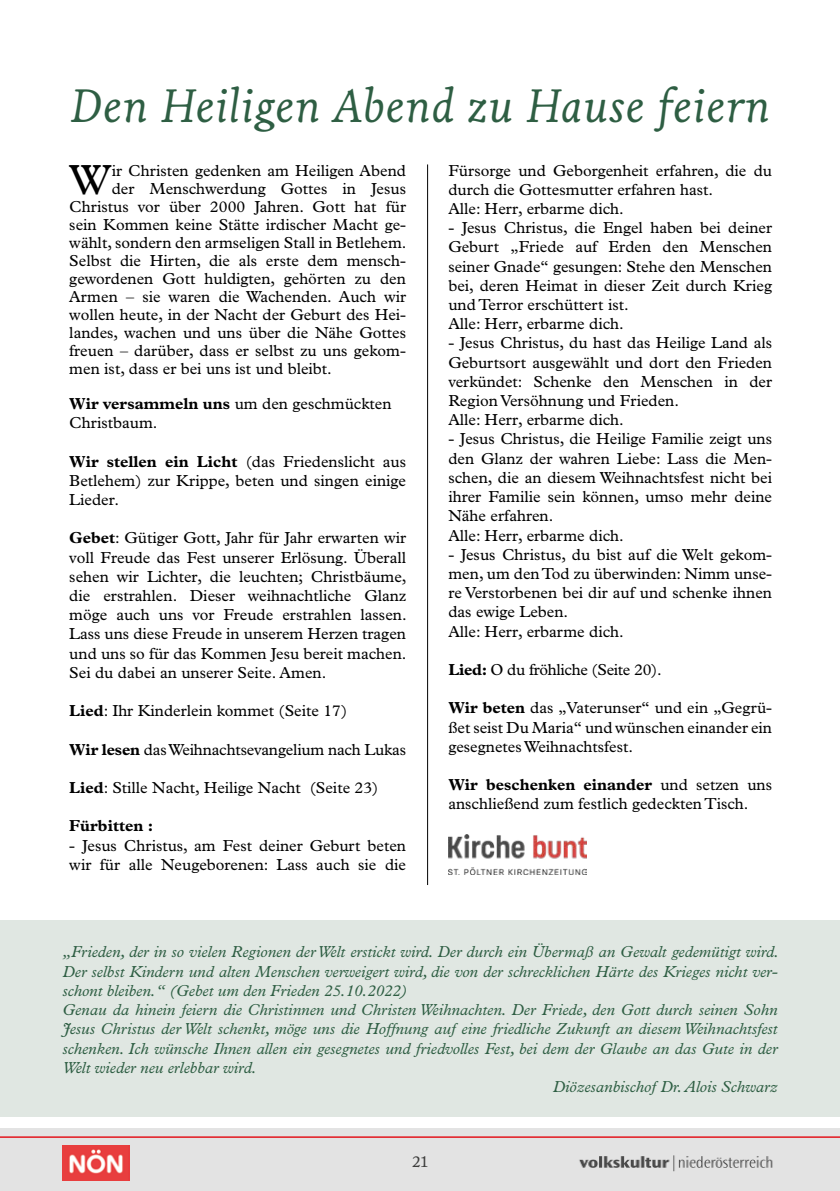
<style>
.page{position:relative;width:840px;height:1191px;background:#fff}
.page>*{position:absolute;margin:0;border:0;box-sizing:border-box;transform-origin:0 0}
.t1{font:italic 48px "Livory";letter-spacing:.01em;color:#2e5e43}
.t2{font:42.4px "Plantin MT Pro";color:#000}
.t3{font:16px/19.2px "Plantin MT Pro";color:#000}
.t4{font:italic 16px "Plantin MT Pro";color:#2e5e43}
.t5{font:16px "Plantin MT Pro";letter-spacing:-.02em;color:#000}
.t6{font:700 16px "Plantin MT Pro";color:#000}
.t7{font:16px "Livory";color:#3c3c3b}
.s1{font-weight:700}
</style>
<div class="page">
<div style="left:0;top:1128px;width:839px;height:63px;background:#e3e3e3"></div>
<img style="left:579px;top:1155px;width:194px;height:17px">
<hr style="left:0;top:1136px;width:839px;height:1px;background:#e3161e">
<img style="left:62px;top:1145px;width:67px;height:35px">
<hr style="left:427px;top:164px;width:1px;height:721px;background:#000">
<div style="left:0;top:920px;width:839px;height:197px;background:#e0e7e2"></div>
<img style="left:448px;top:835px;width:138px;height:40px">
<h1 class="t1" style="left:71px;top:78px;width:701px">Den Heiligen Abend zu Hause feiern</h1>
<p class="t3" style="left:448px;top:161px;width:325px">Fürsorge und Geborgenheit erfahren, die du durch die Gottesmutter erfahren hast.<br>Alle: Herr, erbarme dich.</p>
<p class="t3" style="left:448px;top:218px;width:325px">- Jesus Christus, die Engel haben bei deiner Geburt „Friede auf Erden den Menschen seiner Gnade“ gesungen: Stehe den Menschen bei, deren Heimat in dieser Zeit durch Krieg und Terror erschüttert ist.<br>Alle: Herr, erbarme dich.</p>
<p class="t3" style="left:448px;top:333px;width:325px">- Jesus Christus, du hast das Heilige Land als Geburtsort ausgewählt und dort den Frieden verkündet: Schenke den Menschen in der Region Versöhnung und Frieden.<br>Alle: Herr, erbarme dich.</p>
<p class="t3" style="left:448px;top:429px;width:325px">- Jesus Christus, die Heilige Familie zeigt uns den Glanz der wahren Liebe: Lass die Men&shy;schen, die an diesem Weihnachtsfest nicht bei ihrer Familie sein können, umso mehr deine Nähe erfahren.<br>Alle: Herr, erbarme dich.</p>
<p class="t3" style="left:448px;top:545px;width:325px">- Jesus Christus, du bist auf die Welt gekom&shy;men, um den Tod zu überwinden: Nimm unse&shy;re Verstorbenen bei dir auf und schenke ihnen das ewige Leben.<br>Alle: Herr, erbarme dich.</p>
<p class="t5" style="left:448px;top:660px;width:215px"><span class="s1">Lied:</span> O du fröhliche (Seite 20).</p>
<p class="t3" style="left:448px;top:698px;width:325px;text-align:justify"><span class="s1">Wir beten</span> das „Vaterunser“ und ein „Gegrü&shy;ßet seist Du Maria“ und wünschen einander ein gesegnetes Weihnachtsfest.</p>
<p class="t3" style="left:448px;top:775px;width:325px"><span class="s1">Wir beschenken einander</span> und setzen uns anschließend zum festlich gedeckten Tisch.</p>
<h2 class="t2" style="left:69px;top:155px;width:44px">W</h2>
<p class="t3" style="left:112px;top:161px;width:295px">ir Christen gedenken am Heiligen Abend</p>
<p class="t3" style="left:112px;top:179px;width:295px">der Menschwerdung Gottes in Jesus</p>
<p class="t3" style="left:69px;top:197px;width:338px">Christus vor über 2000 Jahren. Gott hat für</p>
<p class="t3" style="left:69px;top:215px;width:338px">sein Kommen keine Stätte irdischer Macht ge-</p>
<p class="t3" style="left:69px;top:233px;width:338px">wählt, sondern den armseligen Stall in Betlehem.</p>
<p class="t3" style="left:69px;top:251px;width:338px">Selbst die Hirten, die als erste dem mensch-</p>
<p class="t3" style="left:69px;top:269px;width:338px">gewordenen Gott huldigten, gehörten zu den</p>
<p class="t3" style="left:69px;top:287px;width:338px">Armen – sie waren die Wachenden. Auch wir</p>
<p class="t3" style="left:69px;top:305px;width:338px">wollen heute, in der Nacht der Geburt des Hei-</p>
<p class="t3" style="left:69px;top:323px;width:338px">landes, wachen und uns über die Nähe Gottes</p>
<p class="t3" style="left:69px;top:341px;width:338px">freuen – darüber, dass er selbst zu uns gekom-</p>
<p class="t3" style="left:69px;top:359px;width:264px">men ist, dass er bei uns ist und bleibt.</p>
<p class="t3" style="left:69px;top:394px;width:323px"><span class="s1">Wir versammeln uns</span> um den geschmückten<br>Christbaum.</p>
<p class="t3" style="left:69px;top:451px;width:338px;text-align:justify"><span class="s1">Wir stellen ein Licht</span> (das Friedenslicht aus Betlehem) zur Krippe, beten und singen einige Lieder.</p>
<p class="t3" style="left:69px;top:528px;width:339px;text-align:justify"><span class="s1">Gebet</span>: Gütiger Gott, Jahr für Jahr erwarten wir voll Freude das Fest unserer Erlösung. Überall sehen wir Lichter, die leuchten; Christbäume, die erstrahlen. Dieser weihnachtliche Glanz möge auch uns vor Freude erstrahlen lassen.<br>Lass uns diese Freude in unserem Herzen tragen und uns so für das Kommen Jesu bereit machen.<br>Sei du dabei an unserer Seite. Amen.</p>
<p class="t3" style="left:69px;top:701px;width:279px"><span class="s1">Lied</span>: Ihr Kinderlein kommet (Seite 17)</p>
<p class="t3" style="left:69px;top:739px;width:338px"><span class="s1">Wir lesen</span> das Weihnachtsevangelium nach Lukas</p>
<p class="t3" style="left:69px;top:778px;width:310px"><span class="s1">Lied</span>: Stille Nacht, Heilige Nacht (Seite 23)</p>
<p class="t6" style="left:69px;top:816px;width:85px">Fürbitten :</p>
<p class="t3" style="left:69px;top:835px;width:338px">- Jesus Christus, am Fest deiner Geburt beten wir für alle Neugeborenen: Lass auch sie die</p>
<p class="t4" style="left:62px;top:942px;width:717px">„Frieden, der in so vielen Regionen der Welt erstickt wird. Der durch ein Übermaß an Gewalt gedemütigt wird.</p>
<p class="t4" style="left:62px;top:962px;width:716px">Der selbst Kindern und alten Menschen verweigert wird, die von der schrecklichen Härte des Krieges nicht ver-</p>
<p class="t4" style="left:62px;top:981px;width:347px">schont bleiben.“ (Gebet um den Frieden 25.10.2022)</p>
<p class="t4" style="left:62px;top:1000px;width:716px">Genau da hinein feiern die Christinnen und Christen Weihnachten. Der Friede, den Gott durch seinen Sohn</p>
<p class="t4" style="left:62px;top:1019px;width:716px">Jesus Christus der Welt schenkt, möge uns die Hoffnung auf eine friedliche Zukunft an diesem Weihnachtsfest</p>
<p class="t4" style="left:62px;top:1038px;width:716px">schenken. Ich wünsche Ihnen allen ein gesegnetes und friedvolles Fest, bei dem der Glaube an das Gute in der</p>
<p class="t4" style="left:62px;top:1058px;width:196px">Welt wieder neu erlebbar wird.</p>
<p class="t4" style="left:552px;top:1077px;width:226px">Diözesanbischof Dr. Alois Schwarz</p>
<p class="t7" style="left:412px;top:1152px;width:17px">21</p>
</div>
